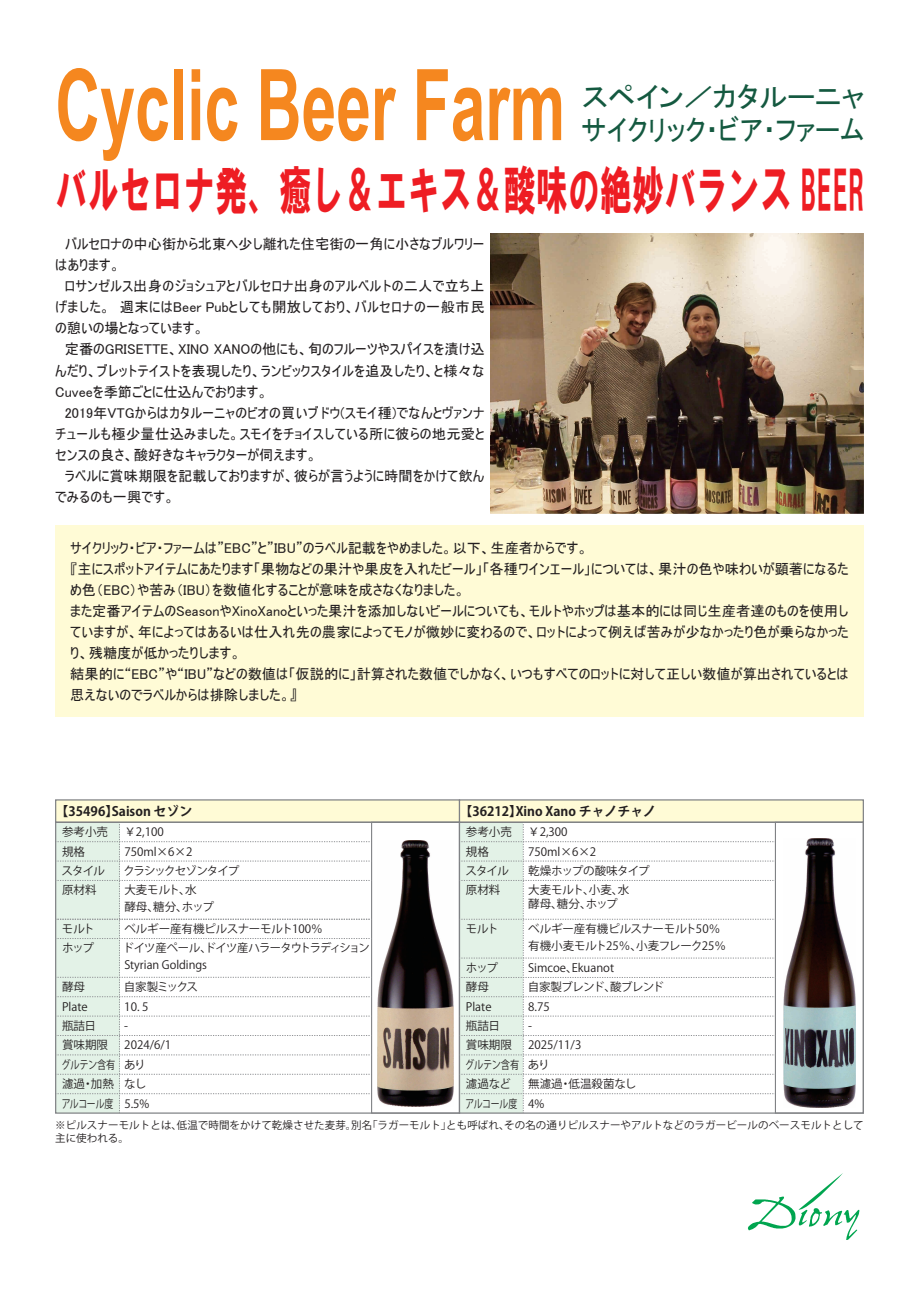
<style>
.page{position:relative;width:919px;height:1289px;background:#fff}
.page>*{position:absolute;margin:0;border:0;box-sizing:border-box;transform-origin:0 0}
.t1{font:700 99px "Arial";color:#f5871f;scale:.63 1}
.t2{font:52.5px "HG Soei Kakugothic UB";color:#ee1d23;scale:.61 1}
.t3{font:28.8px/32.8px "JK P Gothic";color:#145940}
.t4{font:14.25px/21px "MS UI Gothic";color:#231f20}
.t5{font:700 12.9px "Koz Go Pro";color:#231f20}
.t6{font:11.55px/19.4px "Koz Go Pro";letter-spacing:-.01em;color:#231f20}
.t7{font:11.55px/19.2px "Koz Go Pro";letter-spacing:-.08em;color:#231f20}
.t8{font:11.55px "Koz Go Pro";letter-spacing:-.05em;color:#231f20}
.t9{font:11.55px "Koz Go Pro";letter-spacing:-.115em;color:#231f20}
.t10{font:11.55px "Koz Go Pro";letter-spacing:-.01em;color:#231f20;scale:.77 1}
.t11{font:10.5px/13.5px "Koz Go Pro";letter-spacing:.005em;color:#231f20}
</style>
<div class="page">
<div style="left:55px;top:525px;width:808px;height:192px;background:#fffbd6"></div>
<svg style="left:747px;top:1173px;width:112px;height:66px"></svg>
<img style="left:490px;top:234px;width:373px;height:279px">
<div style="left:55px;top:799px;width:405px;height:23px;background:#fffbd6;border:1px solid #808285"></div>
<div style="left:371px;top:821px;width:89px;height:292px;border:1px solid #808285"></div>
<svg style="left:56px;top:822px;width:316px;height:291px"></svg>
<img style="left:377px;top:840px;width:76px;height:266px">
<img style="left:783px;top:838px;width:72px;height:269px">
<div style="left:459px;top:799px;width:404px;height:23px;background:#fffbd6;border:1px solid #808285"></div>
<div style="left:774px;top:821px;width:89px;height:292px;border:1px solid #808285"></div>
<svg style="left:459px;top:822px;width:316px;height:291px"></svg>
<h1 class="t1" style="left:55px;top:36px;width:810px">Cyclic Beer Farm</h1>
<h3 class="t3" style="left:581px;top:80px;width:285px">スペイン／カタルーニャサイクリック・ビア・ファーム</h3>
<h2 class="t2" style="left:55px;top:164px;width:1327px">バルセロナ発、癒し＆エキス＆酸味の絶妙バランス BEER</h2>
<p class="t4" style="left:55px;top:234px;width:431px">　バルセロナの中心街から北東へ少し離れた住宅街の一角に小さなブルワリーはあります。<br>　ロサンゼルス出身のジョシュアとバルセロナ出身のアルベルトの二人で立ち上げました。　週末にはBeer Pubとしても開放しており、バルセロナの一般市民の憩いの場となっています。<br>　定番のGRISETTE、XINO XANOの他にも、旬のフルーツやスパイスを漬け込んだり、ブレットテイストを表現したり、ランビックスタイルを追及したり、と様々なCuveeを季節ごとに仕込んでおります。<br>　2019年VTGからはカタルーニャのビオの買いブドウ(スモイ種)でなんとヴァンナチュールも極少量仕込みました。スモイをチョイスしている所に彼らの地元愛とセンスの良さ、酸好きなキャラクターが伺えます。<br>　ラベルに賞味期限を記載しておりますが、彼らが言うように時間をかけて飲んでみるのも一興です。</p>
<p class="t4" style="left:70px;top:537px;width:779px">サイクリック・ビア・ファームは”EBC”と”IBU”のラベル記載をやめました。以下、生産者からです。<br>『主にスポットアイテムにあたります「果物などの果汁や果皮を入れたビール」「各種ワインエール」については、果汁の色や味わいが顕著になるため色（EBC）や苦み（IBU）を数値化することが意味を成さなくなりました。<br>また定番アイテムのSeasonやXinoXanoといった果汁を添加しないビールについても、モルトやホップは基本的には同じ生産者達のものを使用していますが、年によってはあるいは仕入れ先の農家によってモノが微妙に変わるので、ロットによって例えば苦みが少なかったり色が乗らなかったり、残糖度が低かったりします。<br>結果的に“EBC”や“IBU”などの数値は「仮説的に」計算された数値でしかなく、いつもすべてのロットに対して正しい数値が算出されているとは思えないのでラベルからは排除しました。』</p>
<p class="t5" style="left:56px;top:803px;width:138px">【35496】Saison セゾン</p>
<p class="t7" style="left:123px;top:842px;width:117px">750ml×6×2<br>クラシックセゾンタイプ</p>
<p class="t6" style="left:62px;top:822px;width:48px">参考小売</p>
<p class="t6" style="left:62px;top:861px;width:45px">スタイル</p>
<p class="t6" style="left:124px;top:822px;width:41px">￥2,100</p>
<p class="t6" style="left:62px;top:842px;width:25px">規格</p>
<p class="t6" style="left:62px;top:880px;width:36px">原材料</p>
<p class="t6" style="left:124px;top:882px;width:91px;line-height:16.5px">大麦モルト、水<br>酵母、糖分、ホップ</p>
<p class="t6" style="left:123px;top:940px;width:248px;line-height:16.5px">ドイツ産ペール、ドイツ産ハラータウトラディション<br>Styrian Goldings</p>
<p class="t6" style="left:62px;top:977px;width:25px">酵母</p>
<p class="t9" style="left:124px;top:979px;width:75px">自家製ミックス</p>
<p class="t6" style="left:62px;top:996px;width:27px">Plate</p>
<p class="t6" style="left:124px;top:996px;width:26px">10. 5</p>
<p class="t6" style="left:62px;top:1016px;width:36px">瓶詰日</p>
<p class="t6" style="left:124px;top:1016px;width:5px">-</p>
<p class="t6" style="left:62px;top:1035px;width:48px">賞味期限</p>
<p class="t6" style="left:62px;top:919px;width:34px">モルト</p>
<p class="t6" style="left:124px;top:919px;width:200px">ベルギー産有機ピルスナーモルト100％</p>
<p class="t6" style="left:62px;top:938px;width:34px">ホップ</p>
<p class="t6" style="left:61px;top:1035px;width:111px;text-indent:63px">2024/6/1グルテン含有 あり<br>濾過・加熱 なし<br>アルコール度 5.5%</p>
<p class="t5" style="left:459px;top:803px;width:198px">【36212】Xino Xano チャノチャノ</p>
<p class="t6" style="left:528px;top:842px;width:70px">750ml×6×2</p>
<p class="t6" style="left:465px;top:861px;width:45px">スタイル</p>
<p class="t6" style="left:528px;top:861px;width:123px">乾燥ホップの酸味タイプ大麦モルト、小麦、水</p>
<p class="t6" style="left:528px;top:894px;width:91px">酵母、糖分、ホップ</p>
<p class="t6" style="left:465px;top:919px;width:34px">モルト</p>
<p class="t6" style="left:528px;top:920px;width:199px;line-height:16.5px">ベルギー産有機ピルスナーモルト50％有機小麦モルト25％、小麦フレーク25％</p>
<p class="t6" style="left:466px;top:958px;width:34px">ホップ</p>
<p class="t6" style="left:528px;top:958px;width:87px">Simcoe、Ekuanot</p>
<p class="t6" style="left:466px;top:977px;width:25px">酵母</p>
<p class="t6" style="left:466px;top:822px;width:48px">参考小売</p>
<p class="t6" style="left:528px;top:822px;width:41px">￥2,300</p>
<p class="t6" style="left:466px;top:842px;width:25px">規格</p>
<p class="t6" style="left:466px;top:880px;width:36px">原材料</p>
<p class="t8" style="left:527px;top:979px;width:138px">自家製ブレンド、酸ブレンド</p>
<p class="t6" style="left:466px;top:996px;width:27px">Plate</p>
<p class="t6" style="left:528px;top:996px;width:23px">8.75</p>
<p class="t6" style="left:466px;top:1016px;width:36px">瓶詰日</p>
<p class="t6" style="left:528px;top:1016px;width:5px">-</p>
<p class="t6" style="left:466px;top:1035px;width:48px">賞味期限</p>
<p class="t6" style="left:465px;top:1035px;width:118px;text-indent:63px">2025/11/3グルテン含有 あり<br>濾過など</p>
<p class="t6" style="left:528px;top:1074px;width:110px">無濾過・低温殺菌なし</p>
<p class="t10" style="left:465px;top:1095px;width:69px">アルコール度</p>
<p class="t6" style="left:528px;top:1093px;width:18px">4%</p>
<p class="t11" style="left:55px;top:1118px;width:810px">※ピルスナーモルトとは、低温で時間をかけて乾燥させた麦芽。別名「ラガーモルト」とも呼ばれ、その名の通りピルスナーやアルトなどのラガービールのベースモルトとして主に使われる。</p>
</div>
